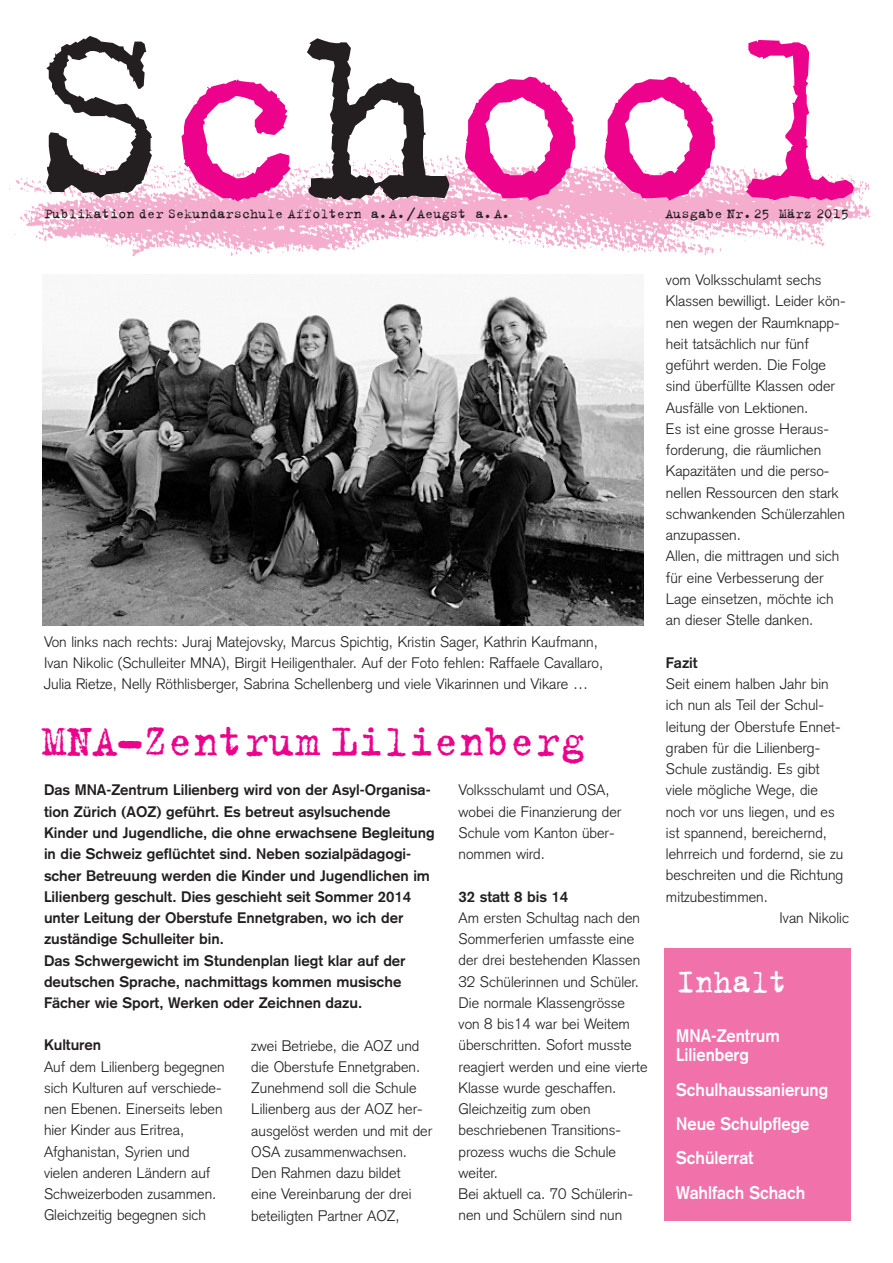
<style>
.page{position:relative;width:893px;height:1263px;background:#fff}
.page>*{position:absolute;margin:0;border:0;box-sizing:border-box;transform-origin:0 0}
.t1{font:270px "Trixie";letter-spacing:-.035em;color:#ed028c}
.t2{font:48px "Trixie";color:#ed028c;scale:.96 1}
.t3{font:36px "Trixie";color:#fff;scale:.94 1}
.t4{font:700 18px/34.3px "Akzidenz Grotesk";color:#fff;scale:.92 1}
.t5{font:300 15px/21.3px "Akzidenz Grotesk";color:#231f20}
.t6{font:700 15px/21.3px "Akzidenz Grotesk";color:#231f20}
.t7{font:15px "Trixie";color:#231f20}
.s1{color:#231f20}
</style>
<div class="page">
<div style="left:664px;top:948px;width:186px;height:272px;background:#f171ab"></div>
<img style="left:43px;top:289px;width:600px;height:336px">
<img style="left:8px;top:155px;width:867px;height:102px">
<h1 class="t1" style="left:23px;top:-59px;width:848px"><span class="s1">S</span>c<span class="s1">h</span>ool</h1>
<p class="t7" style="left:44px;top:204px;width:468px">Publikation der Sekundarschule Affoltern a. A. / Aeugst a.A.</p>
<p class="t7" style="left:665px;top:204px;width:185px">Ausgabe Nr. 25 März 2015</p>
<p class="t5" style="left:44px;top:632px;width:561px">Von links nach rechts: Juraj Matejovsky, Marcus Spichtig, Kristin Sager, Kathrin Kaufmann,<br>Ivan Nikolic (Schulleiter MNA), Birgit Heiligenthaler. Auf der Foto fehlen: Raffaele Cavallaro,<br>Julia Rietze, Nelly Röthlisberger, Sabrina Schellenberg und viele Vikarinnen und Vikare …</p>
<h2 class="t2" style="left:41px;top:710px;width:569px">MNA-Zentrum Lilienberg</h2>
<p class="t6" style="left:44px;top:781px;width:392px">Das MNA-Zentrum Lilienberg wird von der Asyl-Organi sa - tion Zürich (AOZ) geführt. Es betreut asylsuchende Kinder und Jugendliche, die ohne erwachsene Beglei tung in die Schweiz geflüchtet sind. Neben sozialpädagogi - scher Betreuung werden die Kinder und Jugendlichen im Lilienberg geschult. Dies geschieht seit Sommer 2014 unter Leitung der Oberstufe Ennetgraben, wo ich der zuständige Schulleiter bin.<br>Das Schwergewicht im Stundenplan liegt klar auf der deutschen Sprache, nachmittags kommen musische Fächer wie Sport, Werken oder Zeichnen dazu.</p>
<p class="t6" style="left:44px;top:1035px;width:59px">Kulturen</p>
<p class="t5" style="left:44px;top:1057px;width:182px">Auf dem Lilienberg begegnen sich Kulturen auf verschiede&shy;nen Ebenen. Einerseits leben hier Kinder aus Eritrea,<br>Afghanistan, Syrien und vielen anderen Ländern auf<br>Schweizerboden zusammen.<br>Gleichzeitig begegnen sich</p>
<p class="t5" style="left:251px;top:1036px;width:182px">zwei Betriebe, die AOZ und die Oberstufe Ennetgraben.<br>Zunehmend soll die Schule<br>Lilienberg aus der AOZ her&shy;ausgelöst werden und mit der<br>OSA zusammenwachsen.<br>Den Rahmen dazu bildet<br>eine Vereinbarung der drei beteiligten Partner AOZ,</p>
<p class="t5" style="left:459px;top:781px;width:164px">Volksschulamt und OSA, wobei die Finanzierung der<br>Schule vom Kanton über - nommen wird.</p>
<p class="t6" style="left:459px;top:887px;width:111px">32 statt 8 bis 14</p>
<p class="t5" style="left:459px;top:909px;width:190px">Am ersten Schultag nach den<br>Sommerferien umfasste eine der drei bestehenden Klassen<br>32 Schülerinnen und Schüler.<br>Die normale Klassengrösse von 8 bis14 war bei Weitem überschritten. Sofort musste reagiert werden und eine vierte<br>Klasse wurde geschaffen.<br>Gleichzeitig zum oben beschriebenen Transitions - prozess wuchs die Schule weiter.<br>Bei aktuell ca. 70 Schülerin - nen und Schülern sind nun</p>
<p class="t5" style="left:666px;top:271px;width:181px">vom Volksschulamt sechs<br>Klassen bewilligt. Leider kön&shy;nen wegen der Raumknapp - heit tatsächlich nur fünf geführt werden. Die Folge sind überfüllte Klassen oder<br>Ausfälle von Lektionen.<br>Es ist eine grosse Heraus - forderung, die räumlichen<br>Kapazitäten und die perso - nellen Ressourcen den stark schwankenden Schülerzahlen anzupassen.<br>Allen, die mittragen und sich für eine Ver besserung der<br>Lage einsetzen, möchte ich an dieser Stelle danken.</p>
<p class="t6" style="left:666px;top:653px;width:33px">Fazit</p>
<p class="t5" style="left:666px;top:675px;width:164px">Seit einem halben Jahr bin</p>
<p class="t5" style="left:666px;top:696px;width:159px">ich nun als Teil der Schul -</p>
<p class="t5" style="left:666px;top:717px;width:176px">leitung der Oberstufe Ennet -</p>
<p class="t5" style="left:666px;top:739px;width:156px">graben für die Lilienberg-</p>
<p class="t5" style="left:666px;top:760px;width:155px">Schule zuständig. Es gibt</p>
<p class="t5" style="left:666px;top:781px;width:153px">viele mögliche Wege, die</p>
<p class="t5" style="left:666px;top:802px;width:170px">noch vor uns liegen, und es</p>
<p class="t5" style="left:666px;top:824px;width:163px">ist spannend, bereichernd,</p>
<p class="t5" style="left:666px;top:845px;width:179px">lehrreich und fordernd, sie zu</p>
<p class="t5" style="left:666px;top:866px;width:179px">beschreiten und die Richtung</p>
<p class="t5" style="left:666px;top:887px;width:103px">mitzubestimmen.</p>
<p class="t5" style="left:780px;top:909px;width:71px">Ivan Nikolic</p>
<h3 class="t3" style="left:676px;top:959px;width:120px">Inhalt</h3>
<p class="t4" style="left:676px;top:1027px;width:114px;line-height:19.5px">MNA-Zentrum<br>Lilienberg</p>
<p class="t4" style="left:676px;top:1073px;width:167px">Schulhaussanierung<br>Neue Schulpflege<br>Schülerrat<br>Wahlfach Schach</p>
</div>
